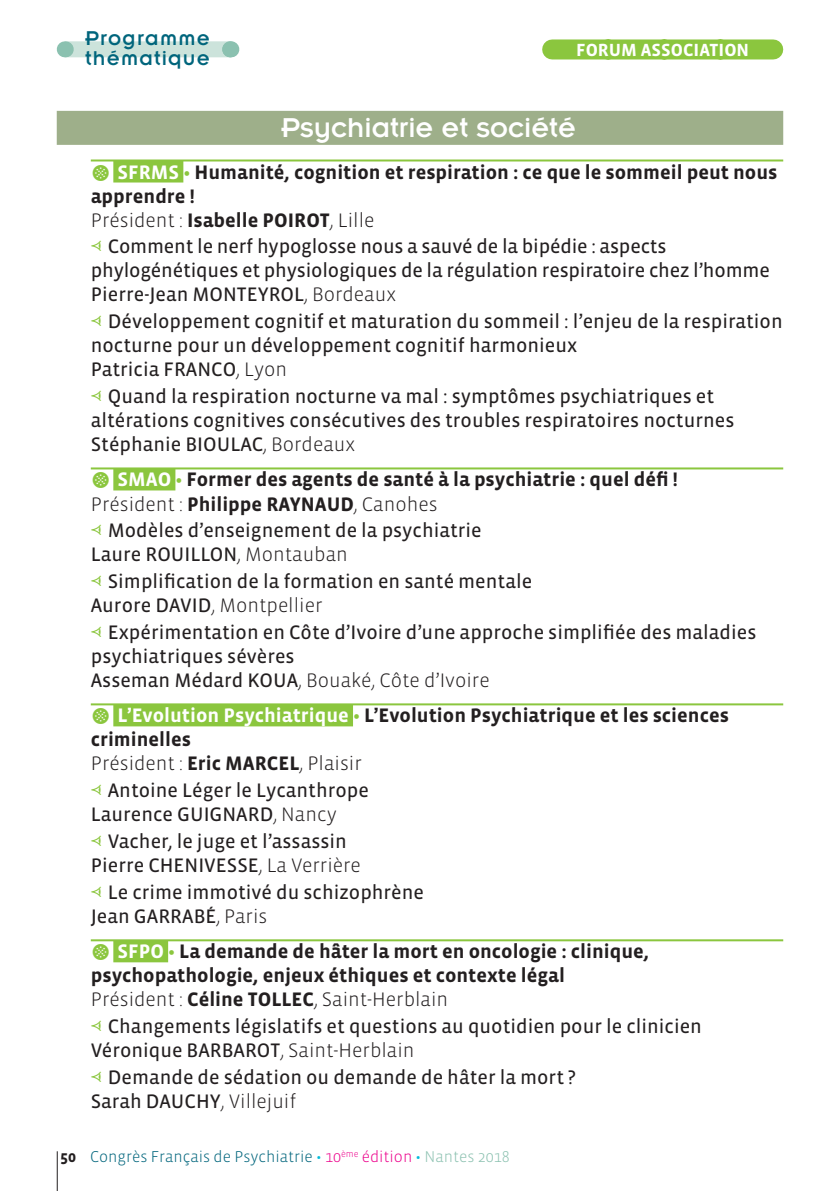
<style>
.page{position:relative;width:840px;height:1191px;background:#fff}
.page>*{position:absolute;margin:0;border:0;box-sizing:border-box;transform-origin:0 0}
.t1{font:30px "Insignia";color:#fff}
.t2{font:22px/20px "Insignia";letter-spacing:.055em;color:#00657c}
.t3{font:20px/24px "Vista Sans Reg";color:#231f20}
.t4{font:700 20px/24px "Vista Sans";color:#231f20}
.t5{font:300 20px "Vista Sans";color:#231f20}
.t6{font:700 18px "Vista Sans";color:#fff}
.t7{font:300 16px "Vista Sans";color:#00657c}
.s1{font-family:"Button Bonus Circle Negative";font-weight:400;color:#8bc63e}
.s2{color:#fff}
.s3{color:#8bc63e}
.s4{font-weight:300}
.s5{font-family:"Mini Pics Digidings";color:#8bc63e}
.s6{font-family:"Vista Sans";font-weight:300}
.s7{font-family:"Vista Sans Reg";font-weight:400}
.s8{font-weight:700;color:#231f20}
.s9{color:#03bbda}
.s10{color:#ed028c}
.s11{color:#8bc1b0}
</style>
<div class="page">
<hr style="left:57px;top:1151px;width:1px;height:40px;background:#231f20">
<div style="left:65px;top:41px;width:165px;height:16px;background:#cce3db"></div>
<svg style="left:65px;top:41px;width:1px;height:16px"></svg>
<svg style="left:147px;top:41px;width:84px;height:16px"></svg>
<div style="left:552px;top:39px;width:220px;height:20px;background:#8bc63e"></div>
<div style="left:57px;top:111px;width:725px;height:34px;background:#9eaf8a"></div>
<hr style="left:91px;top:159px;width:691px;height:2px;background:#8bc63e">
<div style="left:113px;top:160px;width:70px;height:22px;background:#8bc63e"></div>
<hr style="left:91px;top:467px;width:691px;height:2px;background:#8bc63e">
<div style="left:113px;top:468px;width:62px;height:22px;background:#8bc63e"></div>
<hr style="left:91px;top:703px;width:691px;height:2px;background:#8bc63e">
<div style="left:113px;top:704px;width:240px;height:22px;background:#8bc63e"></div>
<hr style="left:91px;top:939px;width:691px;height:2px;background:#8bc63e">
<div style="left:113px;top:940px;width:55px;height:22px;background:#8bc63e"></div>
<p class="t2" style="left:85px;top:28px;width:126px">Programme thématique</p>
<p class="t6" style="left:576px;top:41px;width:174px">FORUM ASSOCIATION</p>
<h1 class="t1" style="left:281px;top:113px;width:296px">Psychiatrie et société</h1>
<p class="t4" style="left:91px;top:160px;width:687px"><span class="s1">K</span> <span class="s2">SFRMS</span> <span class="s3">•</span> Humanité, cognition et respiration : ce que le sommeil peut nous apprendre !<br><span class="s4">Président :</span> Isabelle POIROT<span class="s4">, Lille</span></p>
<p class="t3" style="left:91px;top:235px;width:680px"><span class="s5">,</span> Comment le nerf hypoglosse nous a sauvé de la bipédie : aspects phylogénétiques et physiologiques de la régulation respiratoire chez l’homme<br>Pierre-Jean MONTEYROL<span class="s6">, Bordeaux</span></p>
<p class="t3" style="left:91px;top:310px;width:693px"><span class="s5">,</span> Développement cognitif et maturation du sommeil : l’enjeu de la respiration nocturne pour un développement cognitif harmonieux<br>Patricia FRANCO<span class="s6">, Lyon</span></p>
<p class="t3" style="left:91px;top:385px;width:644px"><span class="s5">,</span> Quand la respiration nocturne va mal : symptômes psychiatriques et altérations cognitives consécutives des troubles respiratoires nocturnes<br>Stéphanie BIOULAC<span class="s6">, Bordeaux</span></p>
<p class="t4" style="left:91px;top:468px;width:588px"><span class="s1">K</span> <span class="s2">SMAO</span> <span class="s3">•</span> Former des agents de santé à la psychiatrie : quel défi !<br><span class="s4">Président :</span> Philippe RAYNAUD<span class="s4">, Canohes</span></p>
<p class="t3" style="left:91px;top:519px;width:392px"><span class="s5">,</span> Modèles d’enseignement de la psychiatrie<br>Laure ROUILLON<span class="s6">, Montauban</span></p>
<p class="t3" style="left:91px;top:570px;width:442px"><span class="s5">,</span> Simplification de la formation en santé mentale</p>
<p class="t5" style="left:91px;top:595px;width:233px"><span class="s7">Aurore DAVID</span>, Montpellier</p>
<p class="t3" style="left:91px;top:621px;width:666px"><span class="s5">,</span> Expérimentation en Côte d’Ivoire d’une approche simplifiée des maladies psychiatriques sévères</p>
<p class="t4" style="left:91px;top:663px;width:639px;line-height:35.4px"><span class="s7">Asseman Médard KOUA</span><span class="s4">, Bouaké, Côte d’Ivoire<br></span><span class="s1">K</span> <span class="s2">L’Evolution Psychiatrique</span> <span class="s3">•</span> L’Evolution Psychiatrique et les sciences</p>
<p class="t4" style="left:91px;top:728px;width:272px">criminelles<br><span class="s4">Président :</span> Eric MARCEL<span class="s4">, Plaisir</span></p>
<p class="t3" style="left:91px;top:779px;width:279px"><span class="s5">,</span> Antoine Léger le Lycanthrope<br>Laurence GUIGNARD<span class="s6">, Nancy</span></p>
<p class="t3" style="left:91px;top:830px;width:271px"><span class="s5">,</span> Vacher, le juge et l’assassin<br>Pierre CHENIVESSE<span class="s6">, La Verrière</span></p>
<p class="t3" style="left:91px;top:880px;width:334px"><span class="s5">,</span> Le crime immotivé du schizophrène<br>Jean GARRABÉ<span class="s6">, Paris</span></p>
<p class="t4" style="left:91px;top:940px;width:559px"><span class="s1">K</span> <span class="s2">SFPO</span> <span class="s3">•</span> La demande de hâter la mort en oncologie : clinique, psychopathologie, enjeux éthiques et contexte légal<br><span class="s4">Président :</span> Céline TOLLEC<span class="s4">, Saint-Herblain</span></p>
<p class="t3" style="left:91px;top:1015px;width:612px"><span class="s5">,</span> Changements législatifs et questions au quotidien pour le clinicien<br>Véronique BARBAROT<span class="s6">, Saint-Herblain</span></p>
<p class="t3" style="left:91px;top:1065px;width:486px"><span class="s5">,</span> Demande de sédation ou demande de hâter la mort ?<br>Sarah DAUCHY<span class="s6">, Villejuif</span></p>
<p class="t7" style="left:60px;top:1148px;width:451px"><span class="s8">50</span> Congrès Français de Psychiatrie <span class="s9">•</span> <span class="s10">10</span><sup>ème</sup> <span class="s10">édition</span> <span class="s9">•</span> <span class="s11">Nantes 2018</span></p>
</div>
